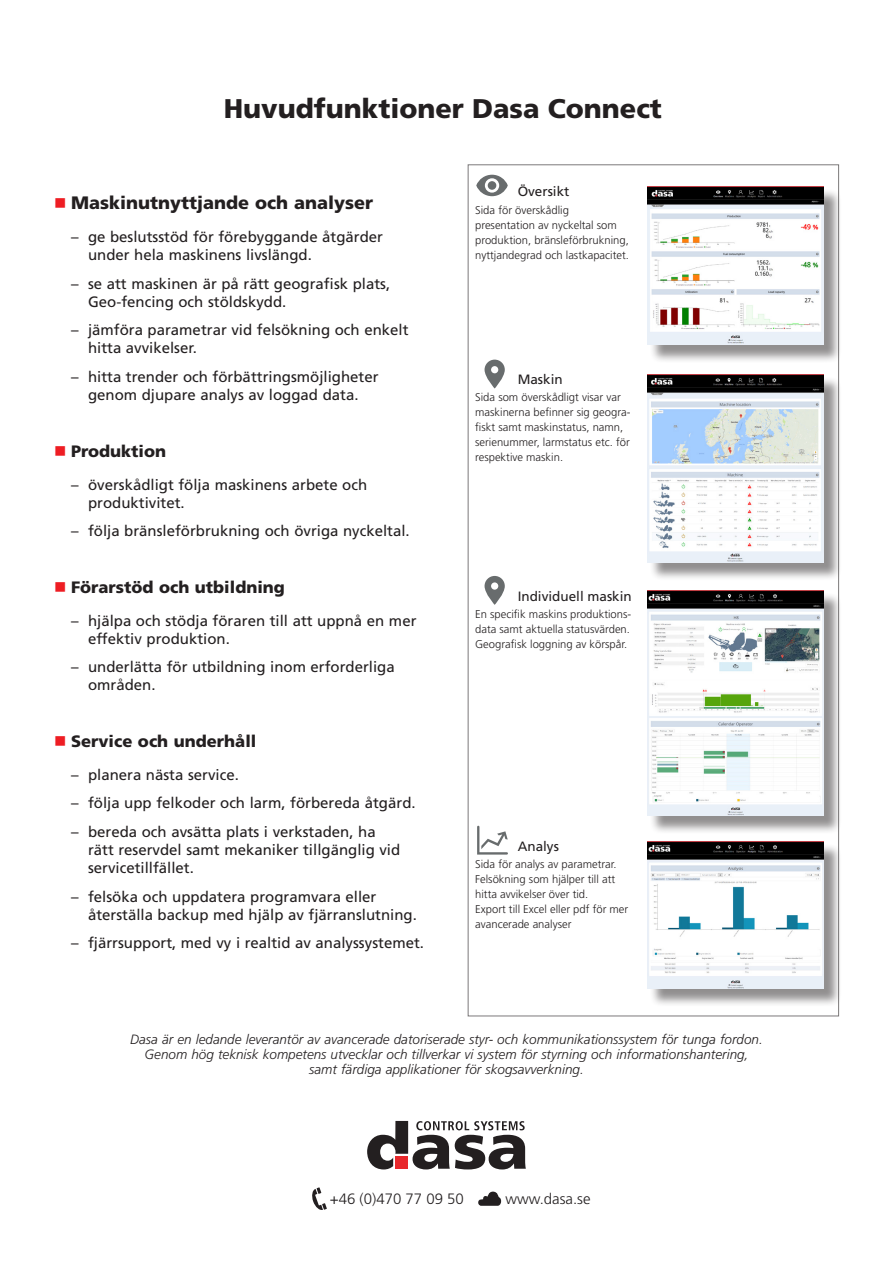
<style>
.page{position:relative;width:893px;height:1263px;background:#fff}
.page>*{position:absolute;margin:0;border:0;box-sizing:border-box;transform-origin:0 0}
.t1{font:900 27px "Frutiger LT Std";color:#231f20}
.r2{font:900 18px "Frutiger LT Std";color:#231f20}
.r2-2{font:900 16.5px "Frutiger LT Std";color:#231f20}
.Lista_dash{font:15px/18px "Frutiger LT Std";color:#231f20}
.t2{font:300 15px "Frutiger LT Std";color:#231f20}
.bröd{font:italic 300 13.5px/15px "Frutiger LT Std";color:#231f20;text-align:center}
.t3{font:13.5px "Frutiger LT Std";color:#231f20}
.t4{font:300 11.25px/15px "Frutiger LT Std";color:#231f20}
.s1{color:#ee1d23}
</style>
<div class="page">
<svg style="left:367px;top:1121px;width:159px;height:48px"></svg>
<svg style="left:312px;top:1187px;width:15px;height:23px"></svg>
<svg style="left:478px;top:1191px;width:23px;height:15px"></svg>
<svg style="left:485px;top:360px;width:20px;height:28px"></svg>
<svg style="left:477px;top:826px;width:31px;height:28px"></svg>
<svg style="left:476px;top:175px;width:32px;height:21px"></svg>
<div style="left:650px;top:188px;width:192px;height:175px;background:#231f20;opacity:.5"></div>
<img style="left:647px;top:186px;width:177px;height:158px">
<div style="left:650px;top:376px;width:192px;height:205px;background:#231f20;opacity:.5"></div>
<img style="left:647px;top:374px;width:177px;height:188px">
<div style="left:650px;top:593px;width:192px;height:241px;background:#231f20;opacity:.5"></div>
<img style="left:647px;top:590px;width:177px;height:226px">
<div style="left:650px;top:843px;width:192px;height:164px;background:#231f20;opacity:.5"></div>
<img style="left:647px;top:841px;width:177px;height:147px">
<svg style="left:485px;top:576px;width:20px;height:29px"></svg>
<p class="t1" style="left:224px;top:92px;width:440px">Huvudfunktioner Dasa Connect</p>
<p class="r2" style="left:54px;top:192px;width:321px"><span class="s1">■</span> Maskinutnyttjande och analyser</p>
<p class="Lista_dash" style="left:88px;top:228px;width:297px;text-indent:-17px">– ge beslutsstöd för förebyggande åtgärder under hela maskinens livslängd.</p>
<p class="Lista_dash" style="left:88px;top:275px;width:304px;text-indent:-17px">– se att maskinen är på rätt geografisk plats,<br>Geo-fencing och stöldskydd.</p>
<p class="Lista_dash" style="left:88px;top:321px;width:322px;text-indent:-17px">– jämföra parametrar vid felsökning och enkelt hitta avvikelser.</p>
<p class="Lista_dash" style="left:71px;top:368px;width:309px;text-align:center">– hitta trender och förbättringsmöjligheter genom djupare analys av loggad data.</p>
<p class="r2-2" style="left:54px;top:441px;width:114px"><span class="s1">■</span> Produktion</p>
<p class="Lista_dash" style="left:88px;top:475px;width:281px;text-indent:-17px">– överskådligt följa maskinens arbete och produktivitet.</p>
<p class="Lista_dash" style="left:71px;top:522px;width:340px">– följa bränsleförbrukning och övriga nyckeltal.</p>
<p class="r2-2" style="left:54px;top:577px;width:232px"><span class="s1">■</span> Förarstöd och utbildning</p>
<p class="Lista_dash" style="left:88px;top:611px;width:330px;text-indent:-17px">– hjälpa och stödja föraren till att uppnå en mer effektiv produktion.</p>
<p class="Lista_dash" style="left:88px;top:658px;width:308px;text-indent:-17px">– underlätta för utbildning inom erforderliga områden.</p>
<p class="r2-2" style="left:54px;top:731px;width:204px"><span class="s1">■</span> Service och underhåll</p>
<p class="Lista_dash" style="left:71px;top:766px;width:169px">– planera nästa service.</p>
<p class="Lista_dash" style="left:71px;top:794px;width:346px">– följa upp felkoder och larm, förbereda åtgärd.</p>
<p class="Lista_dash" style="left:88px;top:823px;width:314px;text-indent:-17px">– bereda och avsätta plats i verkstaden, ha rätt reservdel samt mekaniker tillgänglig vid servicetillfället.</p>
<p class="Lista_dash" style="left:88px;top:887px;width:330px;text-indent:-17px">– felsöka och uppdatera programvara eller återställa backup med hjälp av fjärranslutning.</p>
<p class="Lista_dash" style="left:71px;top:934px;width:354px">– fjärrsupport, med vy i realtid av analyssystemet.</p>
<p class="t3" style="left:518px;top:184px;width:53px">Översikt</p>
<p class="t4" style="left:475px;top:202px;width:155px">Sida för överskådlig presentation av nyckeltal som produktion, bränsleförbrukning, nyttjandegrad och lastkapacitet.</p>
<p class="t3" style="left:518px;top:372px;width:47px">Maskin</p>
<p class="t4" style="left:475px;top:390px;width:157px">Sida som överskådligt visar var maskinerna befinner sig geogra&shy;fiskt samt maskinstatus, namn, serienummer, larmstatus etc. för respektive maskin.</p>
<p class="t3" style="left:518px;top:588px;width:116px">Individuell maskin</p>
<p class="t4" style="left:475px;top:606px;width:158px">En specifik maskins produktions&shy;data samt aktuella statusvärden.</p>
<p class="t4" style="left:475px;top:636px;width:154px">Geografisk loggning av körspår.</p>
<p class="t3" style="left:518px;top:839px;width:43px">Analys</p>
<p class="t4" style="left:475px;top:857px;width:143px">Sida för analys av parametrar.<br>Felsökning som hjälper till att hitta avvikelser över tid.</p>
<p class="t4" style="left:475px;top:902px;width:155px">Export till Excel eller pdf för mer avancerade analyser</p>
<p class="bröd" style="left:130px;top:1032px;width:634px">Dasa är en ledande leverantör av avancerade datoriserade styr- och kommunikationssystem för tunga fordon.<br>Genom hög teknisk kompetens utvecklar och tillverkar vi system för styrning och informationshantering, samt färdiga applikationer för skogsavverkning.</p>
<p class="t2" style="left:330px;top:1190px;width:136px">+46 (0)470 77 09 50</p>
<p class="t2" style="left:506px;top:1190px;width:87px">www.dasa.se</p>
</div>
